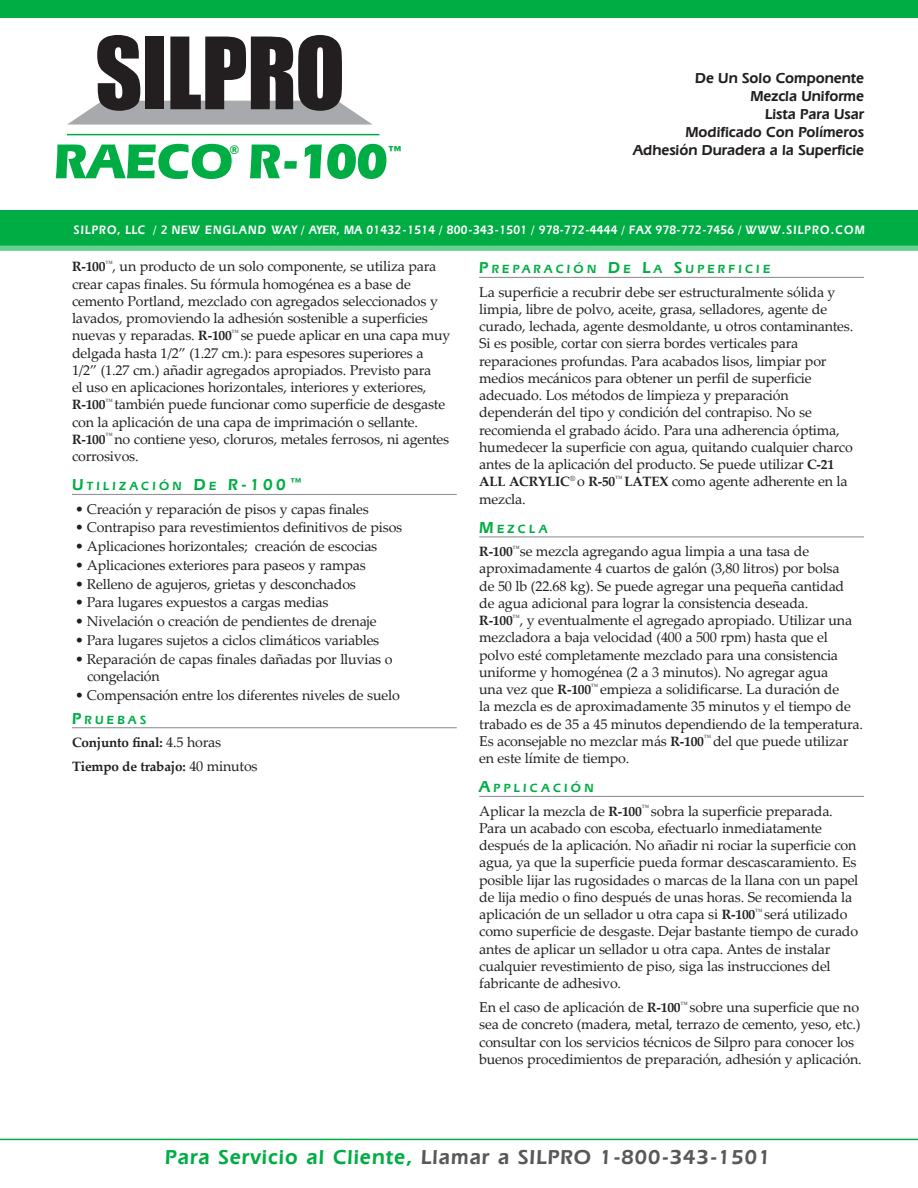
<style>
.page{position:relative;width:918px;height:1188px;background:#fff}
.page>*{position:absolute;margin:0;border:0;box-sizing:border-box;transform-origin:0 0}
.t1{font:700 51px "Eras IT Cby BT";color:#00ad44}
.t2{font:600 21px "Eras IT Cby BT";letter-spacing:.05em;color:#57585a}
.t3{font:700 19.5px "Eras IT Cby BT";color:#00ad44}
.t4{font:600 15px "Eras IT Cby BT";color:#231f20}
._01_Body{font:14.25px/17.2px "Palatino Linotype";letter-spacing:-.015em;color:#231f20}
._04_Bullets{font:14.25px/17.2px "Palatino Linotype";letter-spacing:-.015em;color:#231f20}
._01_Body-2{font:700 13.5px "Palatino Linotype";letter-spacing:-.015em;color:#231f20}
.t5{font:600 12.75px "Eras IT Cby BT";letter-spacing:.025em;color:#fff;scale:.9 1}
._02_Body_sub_w_rule{font:600 12.3px "Eras IT Cby BT";letter-spacing:.265em;color:#00ad44}
.t6{font:700 12px "Eras IT Cby BT";color:#00ad44}
.s1{font-weight:700;font-size:13.5px}
.s2{font-size:16.5px}
.s3{font-weight:400;font-size:14.25px}
.s4{color:#00ad44}
</style>
<div class="page">
<hr style="left:72px;top:494px;width:385px;height:1px;background:#939598">
<hr style="left:72px;top:727px;width:385px;height:1px;background:#939598">
<hr style="left:479px;top:277px;width:385px;height:1px;background:#939598">
<hr style="left:479px;top:536px;width:385px;height:1px;background:#939598">
<hr style="left:479px;top:796px;width:385px;height:1px;background:#939598">
<div style="left:0;top:0;width:918px;height:18px;background:#00ad44"></div>
<hr style="left:0;top:1139px;width:918px;height:1px;background:#00ad44">
<div style="left:0;top:210px;width:918px;height:36px;background:#00ad44"></div>
<div style="left:0;top:246px;width:918px;height:5px;background:#67d18e"></div>
<svg style="left:67px;top:35px;width:306px;height:90px"></svg>
<hr style="left:67px;top:134px;width:312px;height:1px;background:#00ad44">
<p class="t1" style="left:54px;top:130px;width:336px">RAECO R-100</p>
<p class="t6" style="left:230px;top:143px;width:11px">®</p>
<p class="t3" style="left:387px;top:142px;width:18px">™</p>
<p class="t4" style="left:695px;top:69px;width:170px">De Un Solo Componente</p>
<p class="t4" style="left:750px;top:87px;width:115px">Mezcla Uniforme</p>
<p class="t4" style="left:765px;top:105px;width:100px">Lista Para Usar</p>
<p class="t4" style="left:685px;top:123px;width:180px">Modificado Con Polímeros</p>
<p class="t4" style="left:633px;top:141px;width:232px">Adhesión Duradera a la Superficie</p>
<p class="t5" style="left:74px;top:222px;width:880px">SILPRO, LLC / 2 NEW ENGLAND WAY / AYER, MA 01432-1514 / 800-343-1501 / 978-772-4444 / FAX 978-772-7456 / WWW.SILPRO.COM</p>
<p class="_01_Body" style="left:72px;top:257px;width:380px"><span class="s1">R-100</span><sup>™</sup>, un producto de un solo componente, se utiliza para crear capas finales. Su fórmula homogénea es a base de cemento Portland, mezclado con agregados seleccionados y lavados, promoviendo la adhesión sostenible a superficies nuevas y reparadas. <span class="s1">R-100</span><sup>™</sup> se puede aplicar en una capa muy delgada hasta 1/2” (1.27 cm.): para espesores superiores a 1/2” (1.27 cm.) añadir agregados apropiados. Previsto para<br>el uso en aplicaciones horizontales, interiores y exteriores, <span class="s1">R-100</span><sup>™</sup> también puede funcionar como superficie de desgaste con la aplicación de una capa de imprimación o sellante.<br><span class="s1">R-100</span><sup>™</sup> no contiene yeso, cloruros, metales ferrosos, ni agentes corrosivos.</p>
<p class="_02_Body_sub_w_rule" style="left:72px;top:479px;width:232px"><span class="s2">U</span>TILIZACIÓN <span class="s2">D</span>E <span class="s2">R-100™</span></p>
<p class="_04_Bullets" style="left:75px;top:500px;width:295px">• Creación y reparación de pisos y capas finales</p>
<p class="_04_Bullets" style="left:75px;top:518px;width:329px">• Contrapiso para revestimientos definitivos de pisos</p>
<p class="_04_Bullets" style="left:75px;top:537px;width:304px">• Aplicaciones horizontales; creación de escocias</p>
<p class="_04_Bullets" style="left:75px;top:556px;width:292px">• Aplicaciones exteriores para paseos y rampas</p>
<p class="_04_Bullets" style="left:75px;top:575px;width:283px">• Relleno de agujeros, grietas y desconchados</p>
<p class="_04_Bullets" style="left:75px;top:593px;width:255px">• Para lugares expuestos a cargas medias</p>
<p class="_04_Bullets" style="left:75px;top:612px;width:303px">• Nivelación o creación de pendientes de drenaje</p>
<p class="_04_Bullets" style="left:75px;top:631px;width:306px">• Para lugares sujetos a ciclos climáticos variables</p>
<p class="_04_Bullets" style="left:87px;top:650px;width:307px;text-indent:-12px">• Reparación de capas finales dañadas por lluvias o congelación</p>
<p class="_04_Bullets" style="left:75px;top:686px;width:326px">• Compensación entre los diferentes niveles de suelo</p>
<p class="_02_Body_sub_w_rule" style="left:72px;top:712px;width:76px"><span class="s2">P</span>RU EBAS</p>
<p class="_01_Body-2" style="left:72px;top:733px;width:151px">Conjunto final: <span class="s3">4.5 horas</span></p>
<p class="_01_Body-2" style="left:72px;top:757px;width:187px">Tiempo de trabajo: <span class="s3">40 minutos</span></p>
<p class="_02_Body_sub_w_rule" style="left:479px;top:262px;width:292px"><span class="s2">P</span>REPARACIÓN <span class="s2">D</span>E <span class="s2">L</span>A <span class="s2">S</span>UP ERFICIE</p>
<p class="_01_Body" style="left:479px;top:283px;width:375px">La superficie a recubrir debe ser estructuralmente sólida y limpia, libre de polvo, aceite, grasa, selladores, agente de curado, lechada, agente desmoldante, u otros contaminantes.<br>Si es posible, cortar con sierra bordes verticales para reparaciones profundas. Para acabados lisos, limpiar por medios mecánicos para obtener un perfil de superficie adecuado. Los métodos de limpieza y preparación dependerán del tipo y condición del contrapiso. No se recomienda el grabado ácido. Para una adherencia óptima, humedecer la superficie con agua, quitando cualquier charco antes de la aplicación del producto. Se puede utilizar <span class="s1">C-21<br>ALL ACRYLIC</span><sup>®</sup> o <span class="s1">R-50</span><sup>™</sup> <span class="s1">LATEX</span> como agente adherente en la mezcla.</p>
<p class="_02_Body_sub_w_rule" style="left:479px;top:521px;width:70px"><span class="s2">M</span>EZCLA</p>
<p class="_01_Body" style="left:479px;top:542px;width:385px"><span class="s1">R-100</span><sup>™</sup>se mezcla agregando agua limpia a una tasa de aproximadamente 4 cuartos de galón (3,80 litros) por bolsa<br>de 50 lb (22.68 kg). Se puede agregar una pequeña cantidad de agua adicional para lograr la consistencia deseada.<br><span class="s1">R-100</span><sup>™</sup>, y eventualmente el agregado apropiado. Utilizar una mezcladora a baja velocidad (400 a 500 rpm) hasta que el polvo esté completamente mezclado para una consistencia uniforme y homogénea (2 a 3 minutos). No agregar agua<br>una vez que <span class="s1">R-100</span><sup>™</sup> empieza a solidificarse. La duración de<br>la mezcla es de aproximadamente 35 minutos y el tiempo de trabado es de 35 a 45 minutos dependiendo de la temperatura.<br>Es aconsejable no mezclar más <span class="s1">R-100</span><sup>™</sup> del que puede utilizar en este límite de tiempo.</p>
<p class="_02_Body_sub_w_rule" style="left:479px;top:781px;width:116px"><span class="s2">A</span>PP LICACIÓN</p>
<p class="_01_Body" style="left:479px;top:802px;width:381px">Aplicar la mezcla de <span class="s1">R-100</span><sup>™</sup> sobra la superficie preparada.<br>Para un acabado con escoba, efectuarlo inmediatamente después de la aplicación. No añadir ni rociar la superficie con agua, ya que la superficie pueda formar descascaramiento. Es posible lijar las rugosidades o marcas de la llana con un papel de lija medio o fino después de unas horas. Se recomienda la aplicación de un sellador u otra capa si <span class="s1">R-100</span><sup>™</sup> será utilizado como superficie de desgaste. Dejar bastante tiempo de curado antes de aplicar un sellador u otra capa. Antes de instalar cualquier revestimiento de piso, siga las instrucciones del fabricante de adhesivo.</p>
<p class="_01_Body" style="left:479px;top:998px;width:384px">En el caso de aplicación de <span class="s1">R-100</span><sup>™</sup> sobre una superficie que no sea de concreto (madera, metal, terrazo de cemento, yeso, etc.) consultar con los servicios técnicos de Silpro para conocer los buenos procedimientos de preparación, adhesión y aplicación.</p>
<p class="t2" style="left:165px;top:1144px;width:607px"><span class="s4">Para Servicio al Cliente,</span> Llamar a SILPRO 1-800-343-1501</p>
</div>
